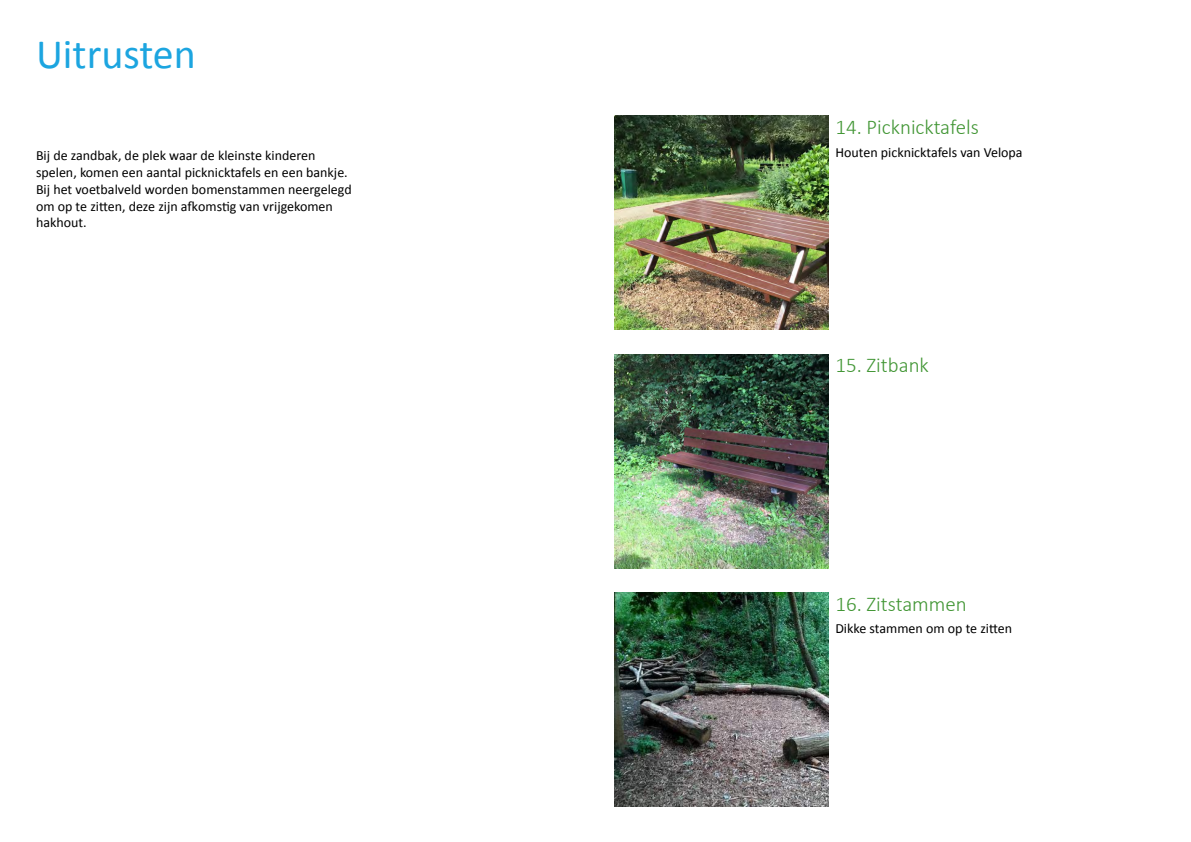
<style>
.page{position:relative;width:1191px;height:842px;background:#fff}
.page>*{position:absolute;margin:0;border:0;box-sizing:border-box;transform-origin:0 0}
.t1{font:42px "Calibri";color:#1ca5e0}
.t2{font:300 21px "Calibri";color:#429635}
.t3{font:14px/16.8px "Calibri";color:#000}
</style>
<div class="page">
<img style="left:614px;top:354px;width:214px;height:214px">
<img style="left:614px;top:593px;width:214px;height:213px">
<img style="left:614px;top:116px;width:214px;height:213px">
<h1 class="t1" style="left:36px;top:27px;width:161px">Uitrusten</h1>
<p class="t3" style="left:36px;top:147px;width:317px">Bij de zandbak, de plek waar de kleinste kinderen spelen, komen een aantal picknicktafels en een bankje.<br>Bij het voetbalveld worden bomenstammen neergelegd om op te zitten, deze zijn afkomstig van vrijgekomen hakhout.</p>
<h2 class="t2" style="left:835px;top:114px;width:145px">14. Picknicktafels</h2>
<p class="t3" style="left:835px;top:144px;width:189px">Houten picknicktafels van Velopa</p>
<h2 class="t2" style="left:835px;top:352px;width:95px">15. Zitbank</h2>
<h2 class="t2" style="left:835px;top:591px;width:133px">16. Zitstammen</h2>
<p class="t3" style="left:835px;top:620px;width:178px">Dikke stammen om op te zitten</p>
</div>
